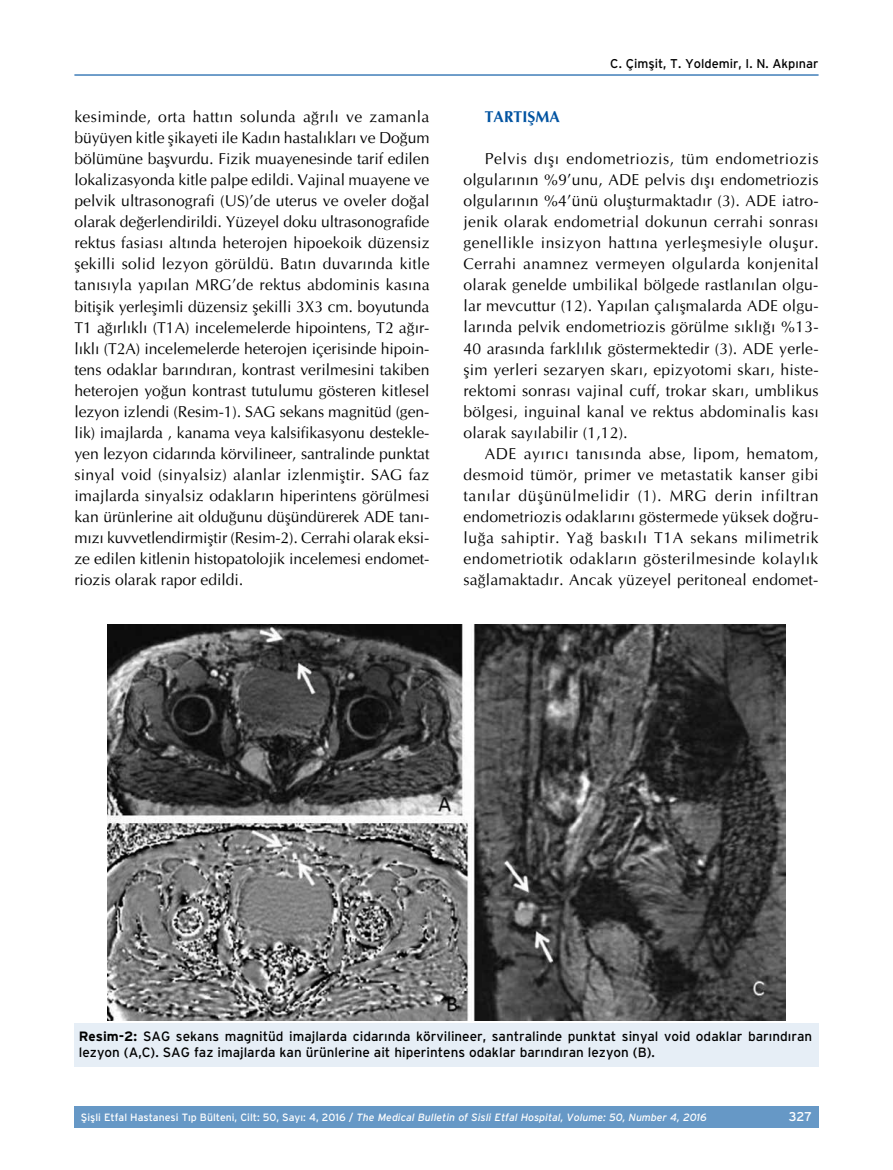
<style>
.page{position:relative;width:893px;height:1170px;background:#fff}
.page>*{position:absolute;margin:0;border:0;box-sizing:border-box;transform-origin:0 0}
.t1{font:15.75px/21px "Optima";letter-spacing:.01em;color:#000;text-align:justify}
.t2{font:700 15.75px "Optima";color:#0053a1}
.t3{font:13.5px/16.5px "Interstate";color:#000}
.t4{font:12.75px "Interstate";color:#000}
.t5{font:12.75px "Interstate";color:#fff}
.t6{font:italic 10.5px "Interstate";color:#fff}
.s1{font-weight:700}
.s2{font-style:normal}
</style>
<div class="page">
<div style="left:74px;top:1106px;width:745px;height:21px;background:#6698c6"></div>
<hr style="left:74px;top:74px;width:745px;height:2px;background:#0053a1">
<div style="left:74px;top:1023px;width:745px;height:43px;background:#e6eef6"></div>
<img style="left:107px;top:624px;width:679px;height:396px">
<p class="t4" style="left:610px;top:57px;width:210px">C. Çimşit, T. Yoldemir, I. N. Akpınar</p>
<p class="t1" style="left:74px;top:107px;width:357px">kesiminde, orta hattın solunda ağrılı ve zamanla büyüyen kitle şikayeti ile Kadın hastalıkları ve Doğum bölümüne başvurdu. Fizik muayenesinde tarif edilen lokalizasyonda kitle palpe edildi. Vajinal muayene ve pelvik ultrasonografi (US)’de uterus ve oveler doğal olarak değerlendirildi. Yüzeyel doku ultrasonografide rektus fasiası altında heterojen hipoekoik düzensiz şekilli solid lezyon görüldü. Batın duvarında kitle tanısıyla yapılan MRG’de rektus abdominis kasına bitişik yerleşimli düzensiz şekilli 3X3 cm. boyutunda T1 ağırlıklı (T1A) incelemelerde hipointens, T2 ağır&shy;lıklı (T2A) incelemelerde heterojen içerisinde hipoin&shy;tens odaklar barındıran, kontrast verilmesini takiben heterojen yoğun kontrast tutulumu gösteren kitlesel lezyon izlendi (Resim-1). SAG sekans magnitüd (gen&shy;lik) imajlarda , kanama veya kalsifikasyonu destekle&shy;yen lezyon cidarında körvilineer, santralinde punktat sinyal void (sinyalsiz) alanlar izlenmiştir. SAG faz imajlarda sinyalsiz odakların hiperintens görülmesi kan ürünlerine ait olduğunu düşündürerek ADE tanı&shy;mızı kuvvetlendirmiştir (Resim-2). Cerrahi olarak eksi&shy;ze edilen kitlenin histopatolojik incelemesi endomet&shy;riozis olarak rapor edildi.</p>
<p class="t2" style="left:485px;top:107px;width:77px">TARTIŞMA</p>
<p class="t1" style="left:463px;top:149px;width:357px;text-indent:21px">Pelvis dışı endometriozis, tüm endometriozis olgularının %9’unu, ADE pelvis dışı endometriozis olgularının %4’ünü oluşturmaktadır (3). ADE iatro&shy;jenik olarak endometrial dokunun cerrahi sonrası genellikle insizyon hattına yerleşmesiyle oluşur.<br>Cerrahi anamnez vermeyen olgularda konjenital olarak genelde umbilikal bölgede rastlanılan olgu&shy;lar mevcuttur (12). Yapılan çalışmalarda ADE olgu&shy;larında pelvik endometriozis görülme sıklığı %13- 40 arasında farklılık göstermektedir (3). ADE yerle&shy;şim yerleri sezaryen skarı, epizyotomi skarı, histe&shy;rektomi sonrası vajinal cuff, trokar skarı, umblikus bölgesi, inguinal kanal ve rektus abdominalis kası olarak sayılabilir (1,12).</p>
<p class="t1" style="left:463px;top:442px;width:357px;text-indent:21px">ADE ayırıcı tanısında abse, lipom, hematom, desmoid tümör, primer ve metastatik kanser gibi tanılar düşünülmelidir (1). MRG derin infiltran endometriozis odaklarını göstermede yüksek doğru&shy;luğa sahiptir. Yağ baskılı T1A sekans milimetrik endometriotik odakların gösterilmesinde kolaylık sağlamaktadır. Ancak yüzeyel peritoneal endomet-</p>
<p class="t3" style="left:79px;top:1027px;width:735px"><span class="s1">Resim-2:</span> SAG sekans magnitüd imajlarda cidarında körvilineer, santralinde punktat sinyal void odaklar barındıran lezyon (A,C). SAG faz imajlarda kan ürünlerine ait hiperintens odaklar barındıran lezyon (B).</p>
<p class="t6" style="left:81px;top:1110px;width:627px"><span class="s2">Şişli Etfal Hastanesi T›p Bülteni, Cilt: 50, Say›: 4, 2016 /</span> The Medical Bulletin of Sisli Etfal Hospital, Volume: 50, Number 4, 2016</p>
<p class="t5" style="left:789px;top:1108px;width:25px">327</p>
</div>
